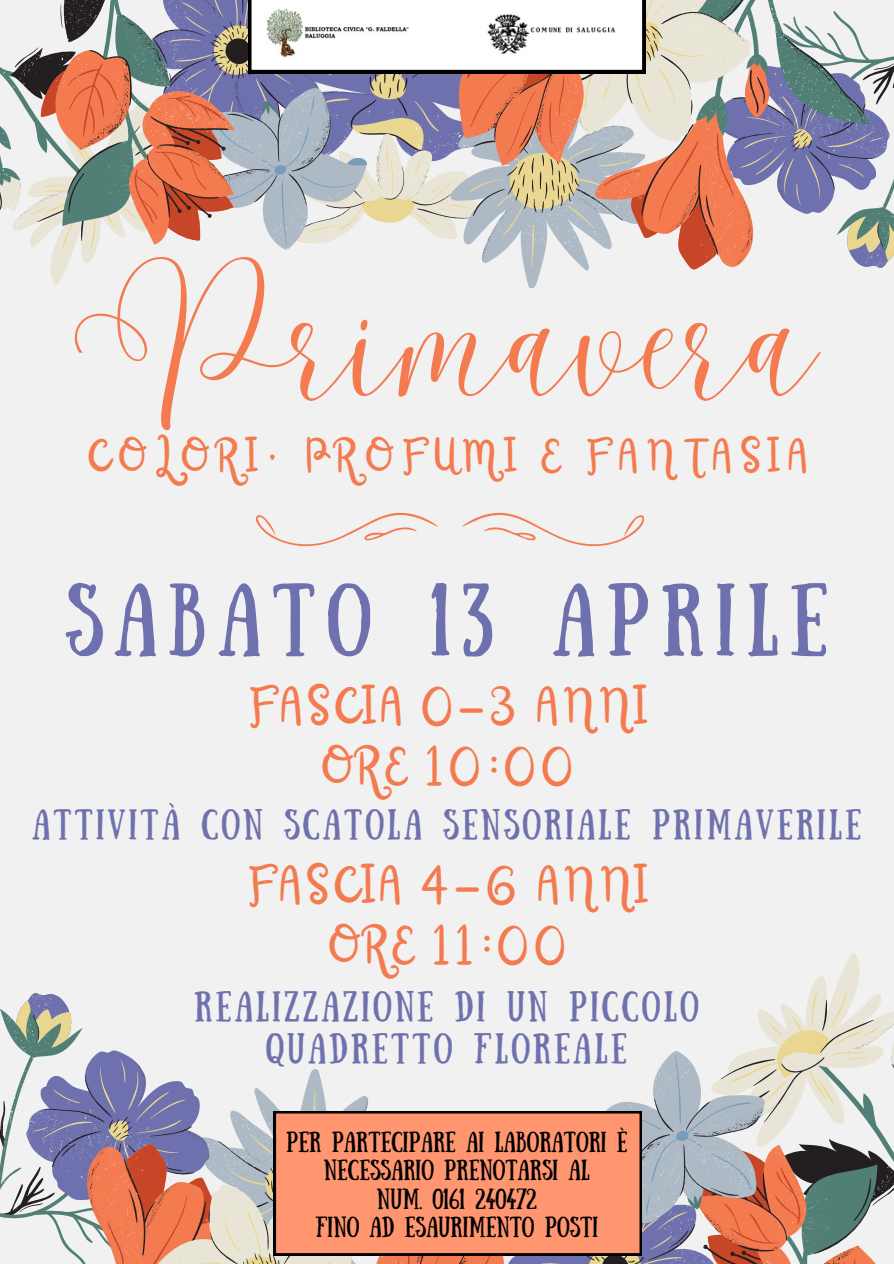
<style>
.page{position:relative;width:894px;height:1264px;background:#fff}
.page>*{position:absolute;margin:0;border:0;box-sizing:border-box;transform-origin:0 0}
.t1{font:132.45px "Malibu";color:#f47a4f}
.t2{font:73.05px "Sunday";letter-spacing:.15em;color:#6f71ae}
.t3{font:43.35px/59.7px "Railey";letter-spacing:.1em;color:#f47a4f;text-align:center}
.t4{font:38.55px "Railey";letter-spacing:.215em;color:#f47a4f}
.t5{font:30.45px/41.7px "Sunday";letter-spacing:.1em;color:#6f71ae;text-align:center}
.t6{font:20.55px/28.2px "Sunday";color:#000;text-align:center}
</style>
<div class="page">
<div style="left:0;top:0;width:893px;height:1263px;background:#f1f1f1"></div>
<svg style="left:0;top:974px;width:893px;height:289px"></svg>
<svg style="left:256px;top:513px;width:181px;height:33px"></svg>
<svg style="left:462px;top:513px;width:182px;height:33px"></svg>
<div style="left:274px;top:1111px;width:367px;height:144px;background:#ff9670"></div>
<svg style="left:0;top:0;width:893px;height:275px"></svg>
<img style="left:267px;top:8px;width:146px;height:54px">
<div style="left:490px;top:3px;width:137px;height:62px;background:#fff"></div>
<img style="left:487px;top:13px;width:42px;height:42px">
<p class="t1" style="left:75px;top:260px;width:745px">Primavera</p>
<p class="t4" style="left:87px;top:431px;width:721px">COLORI, PROFUMI E FANTASIA</p>
<p class="t2" style="left:65px;top:568px;width:764px">SABATO 13 APRILE</p>
<p class="t3" style="left:248px;top:677px;width:399px">FASCIA 0-3 ANNI<br>ORE 10:00</p>
<p class="t5" style="left:32px;top:800px;width:830px">ATTIVITÀ CON SCATOLA SENSORIALE PRIMAVERILE</p>
<p class="t3" style="left:247px;top:856px;width:400px">FASCIA 4-6 ANNI<br>ORE 11:00</p>
<p class="t5" style="left:194px;top:982px;width:506px">REALIZZAZIONE DI UN PICCOLO<br>QUADRETTO FLOREALE</p>
<p class="t6" style="left:286px;top:1125px;width:343px">PER PARTECIPARE AI LABORATORI È<br>NECESSARIO PRENOTARSI AL</p>
<p class="t6" style="left:376px;top:1182px;width:162px">NUM. 0161 240472</p>
<p class="t6" style="left:315px;top:1210px;width:284px">FINO AD ESAURIMENTO POSTI</p>
</div>
